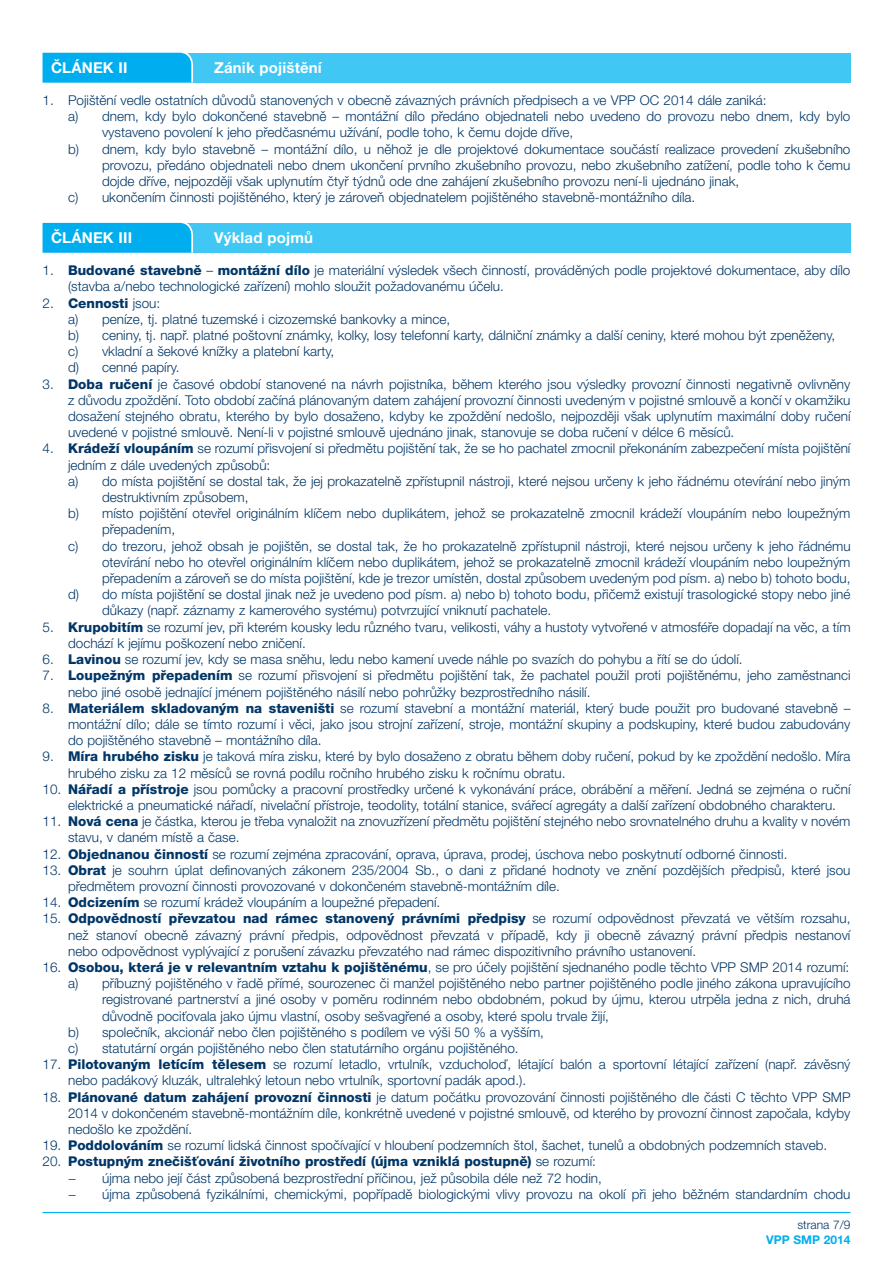
<style>
.page{position:relative;width:893px;height:1263px;background:#fff}
.page>*{position:absolute;margin:0;border:0;box-sizing:border-box;transform-origin:0 0}
.t1{font:700 15px "Helvetica Neue LT Pro";letter-spacing:.01em;color:#fff}
.t2{font:300 13.5px/16.2px "Helvetica Neue LT Pro";color:#003667}
.t3{font:800 13.5px/16.2px "Helvetica Neue LT Pro";color:#003667}
.t4{font:700 12px "Helvetica Neue LT Pro";color:#00aeef}
.t5{font:300 12px "Helvetica Neue LT Pro";color:#003667}
.s1{font-weight:800}
.s2{font-weight:300}
</style>
<div class="page">
<hr style="left:43px;top:1212px;width:807px;height:1px;background:#00aeef">
<div style="left:43px;top:53px;width:807px;height:29px;background:#40c7f4"></div>
<div style="left:43px;top:52px;width:150px;height:30px;background:#00aeef"></div>
<div style="left:43px;top:223px;width:807px;height:30px;background:#40c7f4"></div>
<svg style="left:43px;top:222px;width:150px;height:31px;background:#0cb2ef"></svg>
<p class="t1" style="left:51px;top:58px;width:78px">ČLÁNEK II</p>
<p class="t1" style="left:214px;top:58px;width:109px">Zánik pojištění</p>
<p class="t2" style="left:43px;top:92px;width:726px">1. Pojištění vedle ostatních důvodů stanovených v obecně závazných právních předpisech a ve VPP OC 2014 dále zaniká:</p>
<p class="t2" style="left:68px;top:108px;width:784px">a) dnem, kdy bylo dokončené stavebně – montážní dílo předáno objednateli nebo uvedeno do provozu nebo dnem, kdy bylo</p>
<p class="t2" style="left:102px;top:124px;width:473px">vystaveno povolení k jeho předčasnému užívání, podle toho, k čemu dojde dříve,</p>
<p class="t2" style="left:68px;top:140px;width:784px">b) dnem, kdy bylo stavebně – montážní dílo, u něhož je dle projektové dokumentace součástí realizace provedení zkušebního</p>
<p class="t2" style="left:102px;top:157px;width:750px">provozu, předáno objednateli nebo dnem ukončení prvního zkušebního provozu, nebo zkušebního zatížení, podle toho k čemu</p>
<p class="t2" style="left:102px;top:173px;width:639px">dojde dříve, nejpozději však uplynutím čtyř týdnů ode dne zahájení zkušebního provozu není‑li ujednáno jinak,</p>
<p class="t2" style="left:68px;top:189px;width:626px">c) ukončením činnosti pojištěného, který je zároveň objednatelem pojištěného stavebně‑montážního díla.</p>
<p class="t1" style="left:51px;top:228px;width:83px">ČLÁNEK III</p>
<p class="t1" style="left:214px;top:228px;width:100px">Výklad pojmů</p>
<p class="t2" style="left:68px;top:262px;width:784px;text-indent:-26px">1. <span class="s1">Budované stavebně</span> – <span class="s1">montážní dílo</span> je materiální výsledek všech činností, prováděných podle projektové dokumentace, aby dílo (stavba a/nebo technologické zařízení) mohlo sloužit požadovanému účelu.</p>
<p class="t2" style="left:68px;top:294px;width:769px;text-indent:-26px">2. <span class="s1">Cennosti</span> jsou:<br>a) peníze, tj. platné tuzemské i cizozemské bankovky a mince,<br>b) ceniny, tj. např. platné poštovní známky, kolky, losy telefonní karty, dálniční známky a další ceniny, které mohou být zpeněženy, c) vkladní a šekové knížky a platební karty,<br>d) cenné papíry.</p>
<p class="t2" style="left:68px;top:375px;width:784px;text-align:justify;text-indent:-26px">3. <span class="s1">Doba ručení</span> je časové období stanovené na návrh pojistníka, během kterého jsou výsledky provozní činnosti negativně ovlivněny z důvodu zpoždění. Toto období začíná plánovaným datem zahájení provozní činnosti uvedeným v pojistné smlouvě a končí v okamžiku dosažení stejného obratu, kterého by bylo dosaženo, kdyby ke zpoždění nedošlo, nejpozději však uplynutím maximální doby ručení uvedené v pojistné smlouvě. Není‑li v pojistné smlouvě ujednáno jinak, stanovuje se doba ručení v délce 6 měsíců.</p>
<p class="t2" style="left:43px;top:440px;width:809px">4. <span class="s1">Krádeží vloupáním</span> se rozumí přisvojení si předmětu pojištění tak, že se ho pachatel zmocnil překonáním zabezpečení místa pojištění</p>
<p class="t2" style="left:68px;top:456px;width:204px">jedním z dále uvedených způsobů:</p>
<p class="t2" style="left:68px;top:473px;width:784px">a) do místa pojištění se dostal tak, že jej prokazatelně zpřístupnil nástroji, které nejsou určeny k jeho řádnému otevírání nebo jiným</p>
<p class="t2" style="left:102px;top:489px;width:148px">destruktivním způsobem,</p>
<p class="t2" style="left:68px;top:505px;width:784px">b) místo pojištění otevřel originálním klíčem nebo duplikátem, jehož se prokazatelně zmocnil krádeží vloupáním nebo loupežným</p>
<p class="t2" style="left:102px;top:521px;width:75px">přepadením,</p>
<p class="t2" style="left:68px;top:537px;width:784px">c) do trezoru, jehož obsah je pojištěn, se dostal tak, že ho prokazatelně zpřístupnil nástroji, které nejsou určeny k jeho řádnému</p>
<p class="t2" style="left:102px;top:554px;width:750px">otevírání nebo ho otevřel originálním klíčem nebo duplikátem, jehož se prokazatelně zmocnil krádeží vloupáním nebo loupežným</p>
<p class="t2" style="left:102px;top:570px;width:750px">přepadením a zároveň se do místa pojištění, kde je trezor umístěn, dostal způsobem uvedeným pod písm. a) nebo b) tohoto bodu,</p>
<p class="t2" style="left:68px;top:586px;width:784px">d) do místa pojištění se dostal jinak než je uvedeno pod písm. a) nebo b) tohoto bodu, přičemž existují trasologické stopy nebo jiné</p>
<p class="t2" style="left:102px;top:602px;width:448px">důkazy (např. záznamy z kamerového systému) potvrzující vniknutí pachatele.</p>
<p class="t2" style="left:68px;top:618px;width:784px;text-indent:-26px">5. <span class="s1">Krupobitím</span> se rozumí jev, při kterém kousky ledu různého tvaru, velikosti, váhy a hustoty vytvořené v atmosféře dopadají na věc, a tím dochází k jejímu poškození nebo zničení.</p>
<p class="t2" style="left:43px;top:651px;width:699px">6. <span class="s1">Lavinou</span> se rozumí jev, kdy se masa sněhu, ledu nebo kamení uvede náhle po svazích do pohybu a řítí se do údolí.</p>
<p class="t2" style="left:68px;top:667px;width:784px;text-indent:-26px">7. <span class="s1">Loupežným přepadením</span> se rozumí přisvojení si předmětu pojištění tak, že pachatel použil proti pojištěnému, jeho zaměstnanci nebo jiné osobě jednající jménem pojištěného násilí nebo pohrůžky bezprostředního násilí.</p>
<p class="t2" style="left:68px;top:699px;width:784px;text-align:justify;text-indent:-26px">8. <span class="s1">Materiálem skladovaným na staveništi</span> se rozumí stavební a montážní materiál, který bude použit pro budované stavebně – montážní dílo; dále se tímto rozumí i věci, jako jsou strojní zařízení, stroje, montážní skupiny a podskupiny, které budou zabudovány do pojištěného stavebně – montážního díla.</p>
<p class="t2" style="left:68px;top:748px;width:784px;text-indent:-26px">9. <span class="s1">Míra hrubého zisku</span> je taková míra zisku, které by bylo dosaženo z obratu během doby ručení, pokud by ke zpoždění nedošlo. Míra hrubého zisku za 12 měsíců se rovná podílu ročního hrubého zisku k ročnímu obratu.</p>
<p class="t2" style="left:68px;top:780px;width:784px;text-indent:-26px">10. <span class="s1">Nářadí a přístroje</span> jsou pomůcky a pracovní prostředky určené k vykonávání práce, obrábění a měření. Jedná se zejména o ruční elektrické a pneumatické nářadí, nivelační přístroje, teodolity, totální stanice, svářecí agregáty a další zařízení obdobného charakteru.</p>
<p class="t2" style="left:68px;top:813px;width:784px;text-indent:-26px">11. <span class="s1">Nová cena</span> je částka, kterou je třeba vynaložit na znovuzřízení předmětu pojištění stejného nebo srovnatelného druhu a kvality v novém stavu, v daném místě a čase.</p>
<p class="t2" style="left:43px;top:845px;width:744px">12. <span class="s1">Objednanou činností</span> se rozumí zejména zpracování, oprava, úprava, prodej, úschova nebo poskytnutí odborné činnosti.</p>
<p class="t2" style="left:68px;top:861px;width:784px;text-indent:-26px">13. <span class="s1">Obrat</span> je souhrn úplat definovaných zákonem 235/2004 Sb. , o dani z přidané hodnoty ve znění pozdějších předpisů, které jsou předmětem provozní činnosti provozované v dokončeném stavebně‑montážním díle.</p>
<p class="t2" style="left:43px;top:894px;width:397px">14. <span class="s1">Odcizením</span> se rozumí krádež vloupáním a loupežné přepadení.</p>
<p class="t2" style="left:68px;top:910px;width:784px;text-align:justify;text-indent:-26px">15. <span class="s1">Odpovědností převzatou nad rámec stanovený právními předpisy</span> se rozumí odpovědnost převzatá ve větším rozsahu, než stanoví obecně závazný právní předpis, odpovědnost převzatá v případě, kdy ji obecně závazný právní předpis nestanoví nebo odpovědnost vyplývající z porušení závazku převzatého nad rámec dispozitivního právního ustanovení.</p>
<p class="t2" style="left:43px;top:959px;width:808px">16. <span class="s1">Osobou, která je v relevantním vztahu k pojištěnému</span>, se pro účely pojištění sjednaného podle těchto VPP SMP 2014 rozumí:</p>
<p class="t2" style="left:68px;top:975px;width:784px">a) příbuzný pojištěného v řadě přímé, sourozenec či manžel pojištěného nebo partner pojištěného podle jiného zákona upravujícího</p>
<p class="t2" style="left:102px;top:991px;width:750px">registrované partnerství a jiné osoby v poměru rodinném nebo obdobném, pokud by újmu, kterou utrpěla jedna z nich, druhá</p>
<p class="t2" style="left:102px;top:1007px;width:508px">důvodně pociťovala jako újmu vlastní, osoby sešvagřené a osoby, které spolu trvale žijí,</p>
<p class="t2" style="left:68px;top:1023px;width:477px">b) společník, akcionář nebo člen pojištěného s podílem ve výši 50 % a vyšším,</p>
<p class="t2" style="left:68px;top:1040px;width:449px">c) statutární orgán pojištěného nebo člen statutárního orgánu pojištěného.</p>
<p class="t2" style="left:68px;top:1056px;width:784px;text-indent:-26px">17. <span class="s1">Pilotovaným letícím tělesem</span> se rozumí letadlo, vrtulník, vzducholoď, létající balón a sportovní létající zařízení (např. závěsný nebo padákový kluzák, ultralehký letoun nebo vrtulník, sportovní padák apod.).</p>
<p class="t2" style="left:68px;top:1088px;width:784px;text-align:justify;text-indent:-26px">18. <span class="s1">Plánované datum zahájení provozní činnosti</span> je datum počátku provozování činnosti pojištěného dle části C těchto VPP SMP 2014 v dokončeném stavebně‑montážním díle, konkrétně uvedené v pojistné smlouvě, od kterého by provozní činnost započala, kdyby nedošlo ke zpoždění.</p>
<p class="t2" style="left:43px;top:1137px;width:783px">19. <span class="s1">Poddolováním</span> se rozumí lidská činnost spočívající v hloubení podzemních štol, šachet, tunelů a obdobných podzemních staveb.</p>
<p class="t3" style="left:68px;top:1153px;width:529px;text-indent:-26px"><span class="s2">20.</span> Postupným znečišťování životního prostředí (újma vzniklá postupně) <span class="s2">se rozumí: −</span></p>
<p class="t2" style="left:102px;top:1169px;width:501px">újma nebo její část způsobená bezprostřední příčinou, jež působila déle než 72 hodin,</p>
<p class="t2" style="left:68px;top:1185px;width:10px">−</p>
<p class="t2" style="left:102px;top:1185px;width:750px">újma způsobená fyzikálními, chemickými, popřípadě biologickými vlivy provozu na okolí při jeho běžném standardním chodu</p>
<p class="t5" style="left:797px;top:1218px;width:55px">strana 7/9</p>
<p class="t4" style="left:766px;top:1232px;width:86px">VPP SMP 2014</p>
</div>
